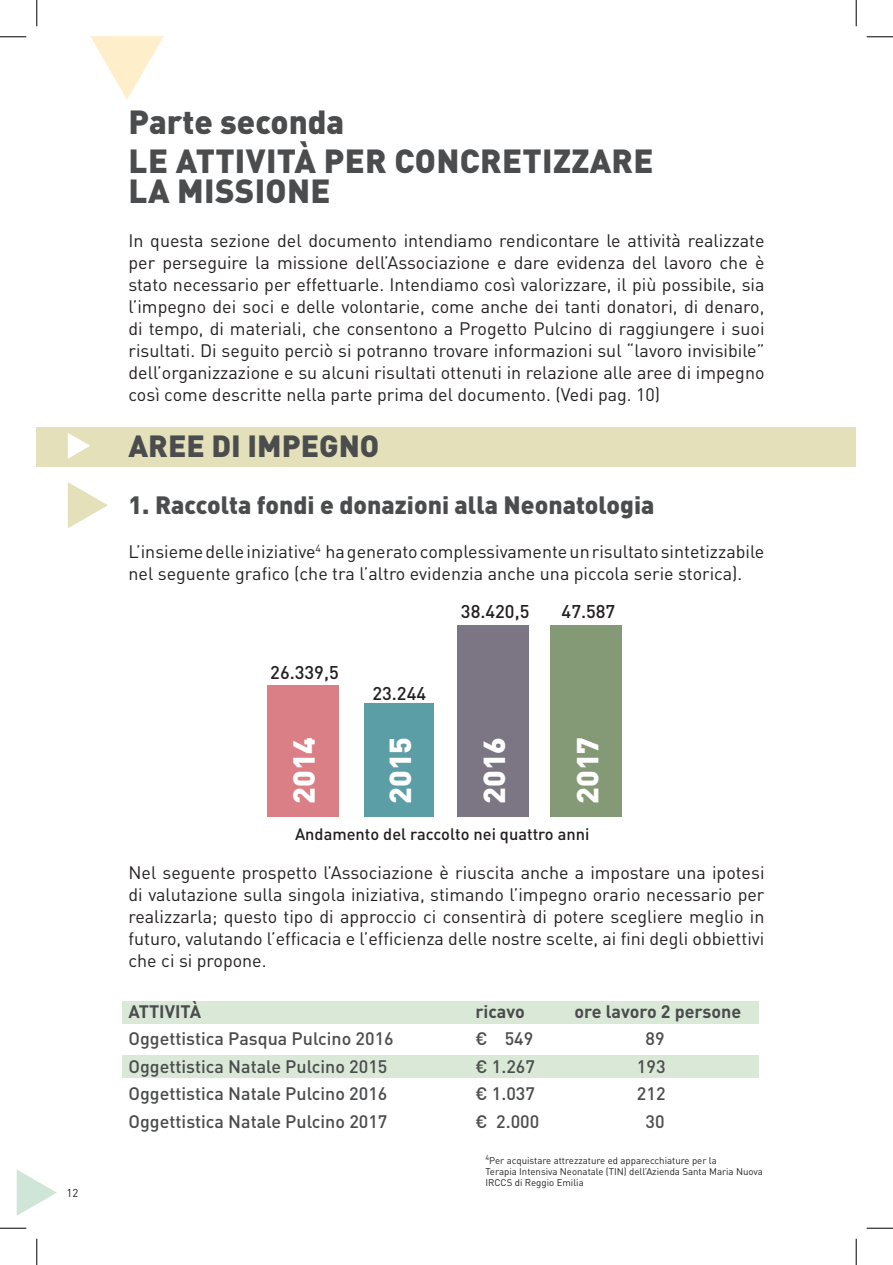
<style>
.page{position:relative;width:893px;height:1265px;background:#fff}
.page>*{position:absolute;margin:0;border:0;box-sizing:border-box;transform-origin:0 0}
.t1{font:900 33.07px/38.5px "DIN Pro";letter-spacing:.01em;color:#4b4c4d}
.t2{font:900 30.28px "DIN Pro";color:#4b4c4d}
.t3{font:900 30.1px "DIN Pro";color:#fff}
.t4{font:900 24.68px "DIN Pro";color:#4b4c4d}
.t5{font:500 18.2px "DIN Pro";color:#231f20}
.t6{font:17.85px/22.1px "DIN Pro";color:#231f20;text-align:justify}
.t7{font:500 17.85px "DIN Pro";color:#4b4c4d}
.t8{font:700 17.85px "DIN Pro";color:#4b4c4d}
.t9{font:500 16.45px "DIN Pro";color:#231f20}
.t10{font:11.38px "DIN Pro";color:#231f20}
.t11{font:9.62px/11px "DIN Pro";color:#231f20}
</style>
<div class="page">
<div style="left:267px;top:685px;width:72px;height:131px;background:#da7f85"></div>
<div style="left:364px;top:703px;width:69px;height:113px;background:#5c9ea5"></div>
<div style="left:456px;top:625px;width:72px;height:191px;background:#7c7684"></div>
<div style="left:550px;top:625px;width:71px;height:191px;background:#849976"></div>
<div style="left:122px;top:1000px;width:636px;height:23px;background:#dae8d7"></div>
<div style="left:122px;top:1055px;width:636px;height:22px;background:#dae8d7"></div>
<svg style="left:90px;top:36px;width:74px;height:64px"></svg>
<div style="left:37px;top:427px;width:818px;height:40px;background:#e3e0ba"></div>
<svg style="left:68px;top:433px;width:22px;height:25px"></svg>
<svg style="left:68px;top:482px;width:40px;height:46px"></svg>
<svg style="left:17px;top:1170px;width:40px;height:45px"></svg>
<svg style="left:0;top:36px;width:26px;height:1px"></svg>
<svg style="left:866px;top:36px;width:26px;height:1px"></svg>
<svg style="left:0;top:1227px;width:26px;height:1px"></svg>
<svg style="left:866px;top:1227px;width:26px;height:1px"></svg>
<svg style="left:36px;top:0;width:1px;height:26px"></svg>
<svg style="left:36px;top:1238px;width:1px;height:26px"></svg>
<svg style="left:855px;top:0;width:1px;height:26px"></svg>
<svg style="left:855px;top:1238px;width:1px;height:26px"></svg>
<p class="t10" style="left:67px;top:1185px;width:13px">12</p>
<h1 class="t1" style="left:129px;top:101px;width:526px">Parte seconda<br>LE ATTIVITÀ PER CONCRETIZZARE</h1>
<h1 class="t1" style="left:129px;top:170px;width:203px">LA MISSIONE</h1>
<p class="t6" style="left:128px;top:229px;width:637px">In questa sezione del documento intendiamo rendicontare le attività realizzate per perseguire la missione dell’Associazione e dare evidenza del lavoro che è stato necessario per effettuarle. Intendiamo così valorizzare, il più possibile, sia l’impegno dei soci e delle volontarie, come anche dei tanti donatori, di denaro, di tempo, di materiali, che consentono a Progetto Pulcino di raggiungere i suoi risultati. Di seguito perciò si potranno trovare informazioni sul “lavoro invisibile” dell’organizzazione e su alcuni risultati ottenuti in relazione alle aree di impegno così come descritte nella parte prima del documento. (Vedi pag. 10)</p>
<h2 class="t2" style="left:128px;top:426px;width:252px">AREE DI IMPEGNO</h2>
<h3 class="t4" style="left:128px;top:488px;width:527px">1. Raccolta fondi e donazioni alla Neonatologia</h3>
<p class="t6" style="left:128px;top:539px;width:637px">L’insieme delle iniziative<sup>4</sup> ha generato complessivamente un risultato sintetizzabile nel seguente grafico (che tra l’altro evidenzia anche una piccola serie storica).</p>
<p class="t5" style="left:270px;top:660px;width:70px">26.339,5</p>
<h3 class="t3" style="left:283px;top:803px;width:68px;rotate:-90deg">2014</h3>
<p class="t5" style="left:372px;top:680px;width:55px">23.244</p>
<p class="t5" style="left:460px;top:599px;width:70px">38.420,5</p>
<p class="t5" style="left:561px;top:599px;width:55px">47.587</p>
<h3 class="t3" style="left:379px;top:803px;width:68px;rotate:-90deg">2015</h3>
<h3 class="t3" style="left:473px;top:803px;width:68px;rotate:-90deg">2016</h3>
<h3 class="t3" style="left:567px;top:803px;width:68px;rotate:-90deg">2017</h3>
<p class="t9" style="left:295px;top:822px;width:296px">Andamento del raccolto nei quattro anni</p>
<p class="t6" style="left:128px;top:860px;width:637px">Nel seguente prospetto l’Associazione è riuscita anche a impostare una ipotesi di valutazione sulla singola iniziativa, stimando l’impegno orario necessario per realizzarla; questo tipo di approccio ci consentirà di potere scegliere meglio in futuro, valutando l’efficacia e l’efficienza delle nostre scelte, ai fini degli obbiettivi che ci si propone.</p>
<p class="t8" style="left:128px;top:998px;width:74px">ATTIVITÀ</p>
<p class="t8" style="left:475px;top:998px;width:51px">ricavo</p>
<p class="t8" style="left:574px;top:998px;width:168px">ore lavoro 2 persone</p>
<p class="t7" style="left:128px;top:1026px;width:266px">Oggettistica Pasqua Pulcino 2016</p>
<p class="t7" style="left:475px;top:1026px;width:59px">€ 549</p>
<p class="t7" style="left:645px;top:1026px;width:21px">89</p>
<p class="t7" style="left:128px;top:1053px;width:260px">Oggettistica Natale Pulcino 2015</p>
<p class="t7" style="left:475px;top:1053px;width:61px">€ 1.267</p>
<p class="t7" style="left:636px;top:1053px;width:30px">193</p>
<p class="t7" style="left:128px;top:1081px;width:260px">Oggettistica Natale Pulcino 2016</p>
<p class="t7" style="left:475px;top:1081px;width:61px">€ 1.037</p>
<p class="t7" style="left:636px;top:1081px;width:30px">212</p>
<p class="t7" style="left:128px;top:1108px;width:260px">Oggettistica Natale Pulcino 2017</p>
<p class="t7" style="left:475px;top:1108px;width:65px">€ 2.000</p>
<p class="t7" style="left:645px;top:1108px;width:21px">30</p>
<p class="t11" style="left:485px;top:1154px;width:279px"><sup>4</sup>Per acquistare attrezzature ed apparecchiature per la<br>Terapia Intensiva Neonatale (TIN) dell’Azienda Santa Maria Nuova<br>IRCCS di Reggio Emilia</p>
</div>
